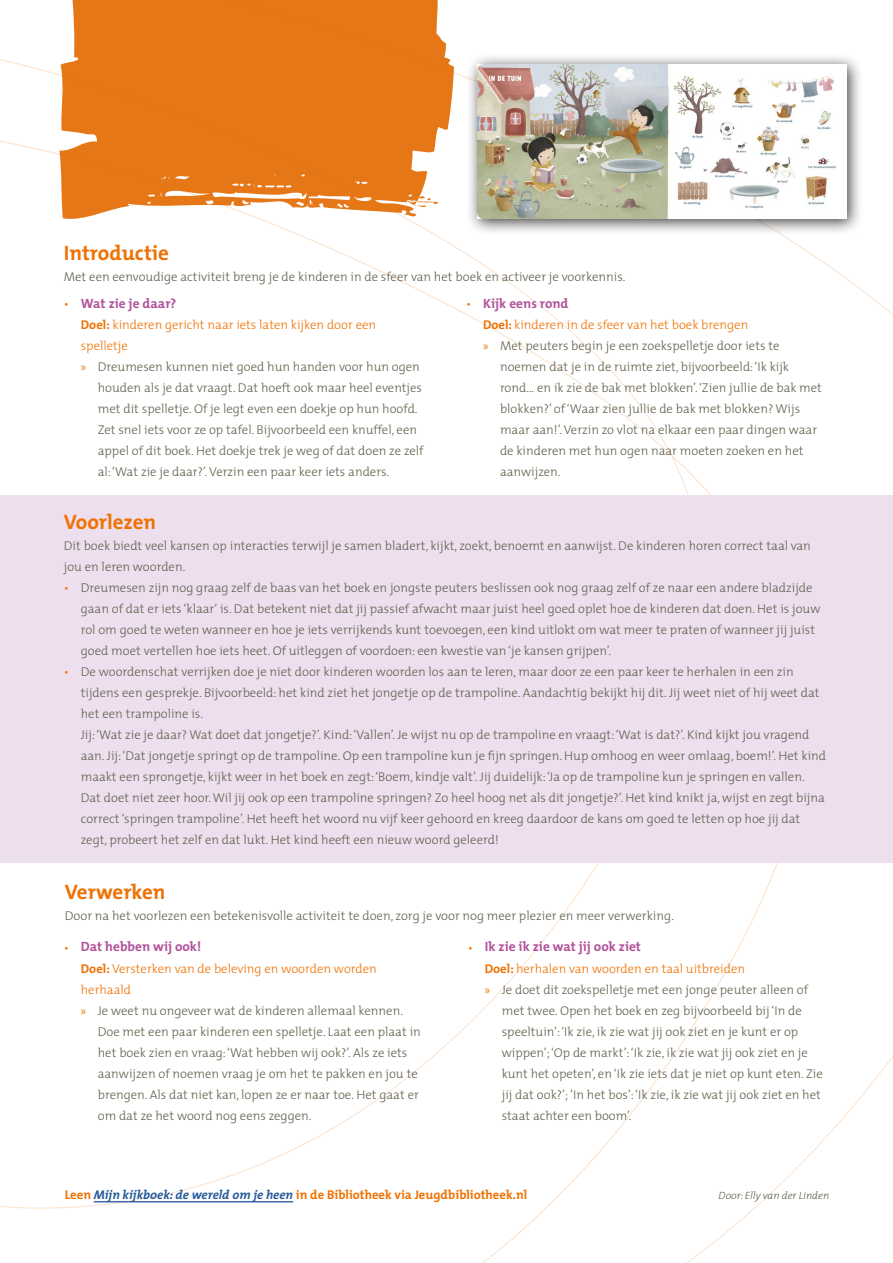
<style>
.page{position:relative;width:893px;height:1263px;background:#fff}
.page>*{position:absolute;margin:0;border:0;box-sizing:border-box;transform-origin:0 0}
.t1{font:700 21px "The Mix";color:#ee7203}
.t2{font:700 13.5px "The Mix";color:#b1529a}
.t3{font:300 12.75px/21px "The Mix";color:#60604d}
.t4{font:300 12.75px "The Mix";color:#ee7203}
.t5{font:700 12.75px "The Mix";color:#ee7203}
.t6{font:italic 300 10.5px "The Mix";color:#60604d}
.s1{font-weight:300;font-size:12.75px;color:#ee7203}
.s2{font-weight:700}
.s3{font-family:"Myriad Pro";font-weight:400;color:#ee7203}
.s4{color:#ee7203}
.s5{font-style:italic;color:#275b9b}
</style>
<div class="page">
<div style="left:0;top:495px;width:893px;height:368px;background:#eedfef"></div>
<div style="left:465px;top:53px;width:398px;height:183px;background:#000;opacity:.75"></div>
<img style="left:477px;top:64px;width:369px;height:155px">
<hr style="left:94px;top:1201px;width:199px;height:1px;background:#275b9b">
<svg style="left:60px;top:0;width:394px;height:219px;background:#e88732"></svg>
<h1 class="t1" style="left:64px;top:240px;width:107px">Introductie</h1>
<p class="t3" style="left:64px;top:267px;width:563px">Met een eenvoudige activiteit breng je de kinderen in de sfeer van het boek en activeer je voorkennis.</p>
<p class="t2" style="left:64px;top:295px;width:114px"><span class="s1">•</span> Wat zie je daar?</p>
<p class="t4" style="left:81px;top:316px;width:297px"><span class="s2">Doel:</span> kinderen gericht naar iets laten kijken door een</p>
<p class="t4" style="left:81px;top:337px;width:49px">spelletje</p>
<p class="t3" style="left:81px;top:356px;width:341px"><span class="s3">»</span> Dreumesen kunnen niet goed hun handen voor hun ogen</p>
<p class="t3" style="left:98px;top:377px;width:326px">houden als je dat vraagt. Dat hoeft ook maar heel eventjes</p>
<p class="t3" style="left:98px;top:398px;width:321px">met dit spelletje. Of je legt even een doekje op hun hoofd.</p>
<p class="t3" style="left:98px;top:419px;width:321px">Zet snel iets voor ze op tafel. Bijvoorbeeld een knuffel, een</p>
<p class="t3" style="left:98px;top:440px;width:327px">appel of dit boek. Het doekje trek je weg of dat doen ze zelf</p>
<p class="t3" style="left:98px;top:461px;width:293px">al: ‘Wat zie je daar?’. Verzin een paar keer iets anders.</p>
<p class="t2" style="left:466px;top:295px;width:104px"><span class="s1">•</span> Kijk eens rond</p>
<p class="t4" style="left:483px;top:316px;width:267px"><span class="s2">Doel:</span> kinderen in de sfeer van het boek brengen</p>
<p class="t3" style="left:483px;top:335px;width:298px"><span class="s3">»</span> Met peuters begin je een zoekspelletje door iets te</p>
<p class="t3" style="left:500px;top:356px;width:291px">noemen dat je in de ruimte ziet, bijvoorbeeld: ‘Ik kijk</p>
<p class="t3" style="left:500px;top:377px;width:323px">rond… en ik zie de bak met blokken’. ‘Zien jullie de bak met</p>
<p class="t3" style="left:500px;top:398px;width:302px">blokken?’ of ‘Waar zien jullie de bak met blokken? Wijs</p>
<p class="t3" style="left:500px;top:419px;width:319px">maar aan!’. Verzin zo vlot na elkaar een paar dingen waar</p>
<p class="t3" style="left:500px;top:440px;width:305px">de kinderen met hun ogen naar moeten zoeken en het</p>
<p class="t3" style="left:500px;top:461px;width:62px">aanwijzen.</p>
<h1 class="t1" style="left:64px;top:509px;width:94px">Voorlezen</h1>
<p class="t3" style="left:64px;top:536px;width:749px">Dit boek biedt veel kansen op interacties terwijl je samen bladert, kijkt, zoekt, benoemt en aanwijst. De kinderen horen correct taal van jou en leren woorden.</p>
<p class="t3" style="left:81px;top:578px;width:741px;text-indent:-17px"><span class="s4">•</span> Dreumesen zijn nog graag zelf de baas van het boek en jongste peuters beslissen ook nog graag zelf of ze naar een andere bladzijde gaan of dat er iets ‘klaar‘ is. Dat betekent niet dat jij passief afwacht maar juist heel goed oplet hoe de kinderen dat doen. Het is jouw rol om goed te weten wanneer en hoe je iets verrijkends kunt toevoegen, een kind uitlokt om wat meer te praten of wanneer jij juist goed moet vertellen hoe iets heet. Of uitleggen of voordoen: een kwestie van ‘je kansen grijpen’.</p>
<p class="t3" style="left:81px;top:662px;width:747px;text-indent:-17px"><span class="s4">•</span> De woordenschat verrijken doe je niet door kinderen woorden los aan te leren, maar door ze een paar keer te herhalen in een zin tijdens een gesprekje. Bijvoorbeeld: het kind ziet het jongetje op de trampoline. Aandachtig bekijkt hij dit. Jij weet niet of hij weet dat het een trampoline is.<br>Jij: ‘Wat zie je daar? Wat doet dat jongetje?’. Kind: ‘Vallen’. Je wijst nu op de trampoline en vraagt: ‘Wat is dat?’. Kind kijkt jou vragend aan. Jij: ‘Dat jongetje springt op de trampoline. Op een trampoline kun je fijn springen. Hup omhoog en weer omlaag, boem!’. Het kind maakt een sprongetje, kijkt weer in het boek en zegt: ‘Boem, kindje valt’. Jij duidelijk: ‘Ja op de trampoline kun je springen en vallen.<br>Dat doet niet zeer hoor. Wil jij ook op een trampoline springen? Zo heel hoog net als dit jongetje?’. Het kind knikt ja, wijst en zegt bijna correct ‘springen trampoline’. Het heeft het woord nu vijf keer gehoord en kreeg daardoor de kans om goed te letten op hoe jij dat zegt, probeert het zelf en dat lukt. Het kind heeft een nieuw woord geleerd!</p>
<h1 class="t1" style="left:65px;top:879px;width:102px">Verwerken</h1>
<p class="t3" style="left:65px;top:905px;width:611px">Door na het voorlezen een betekenisvolle activiteit te doen, zorg je voor nog meer plezier en meer verwerking.</p>
<p class="t2" style="left:468px;top:938px;width:175px"><span class="s1">•</span> Ik zie ik zie wat jij ook ziet</p>
<p class="t4" style="left:485px;top:960px;width:262px"><span class="s2">Doel:</span> herhalen van woorden en taal uitbreiden</p>
<p class="t3" style="left:485px;top:979px;width:325px"><span class="s3">»</span> Je doet dit zoekspelletje met een jonge peuter alleen of</p>
<p class="t3" style="left:502px;top:1000px;width:302px">met twee. Open het boek en zeg bijvoorbeeld bij ‘In de</p>
<p class="t3" style="left:502px;top:1021px;width:298px">speeltuin’: ‘Ik zie, ik zie wat jij ook ziet en je kunt er op</p>
<p class="t3" style="left:502px;top:1042px;width:308px">wippen’; ‘Op de markt’: ‘Ik zie, ik zie wat jij ook ziet en je</p>
<p class="t3" style="left:502px;top:1063px;width:323px">kunt het opeten’, en ‘Ik zie iets dat je niet op kunt eten. Zie</p>
<p class="t3" style="left:502px;top:1084px;width:321px">jij dat ook?’; ’In het bos’: ‘Ik zie, ik zie wat jij ook ziet en het</p>
<p class="t3" style="left:502px;top:1105px;width:131px">staat achter een boom’.</p>
<p class="t2" style="left:64px;top:938px;width:139px"><span class="s1">•</span> Dat hebben wij ook!</p>
<p class="t4" style="left:81px;top:960px;width:298px"><span class="s2">Doel:</span> Versterken van de beleving en woorden worden</p>
<p class="t4" style="left:81px;top:981px;width:52px">herhaald</p>
<p class="t3" style="left:81px;top:1000px;width:324px"><span class="s3">»</span> Je weet nu ongeveer wat de kinderen allemaal kennen.</p>
<p class="t3" style="left:98px;top:1021px;width:325px">Doe met een paar kinderen een spelletje. Laat een plaat in</p>
<p class="t3" style="left:98px;top:1042px;width:311px">het boek zien en vraag: ‘Wat hebben wij ook?’. Als ze iets</p>
<p class="t3" style="left:98px;top:1063px;width:321px">aanwijzen of noemen vraag je om het te pakken en jou te</p>
<p class="t3" style="left:98px;top:1084px;width:323px">brengen. Als dat niet kan, lopen ze er naar toe. Het gaat er</p>
<p class="t3" style="left:98px;top:1105px;width:215px">om dat ze het woord nog eens zeggen.</p>
<p class="t5" style="left:65px;top:1187px;width:464px">Leen <span class="s5">Mijn kijkboek: de wereld om je heen</span> in de Bibliotheek via Jeugdbibliotheek.nl</p>
<p class="t6" style="left:719px;top:1188px;width:112px">Door: Elly van der Linden</p>
</div>
